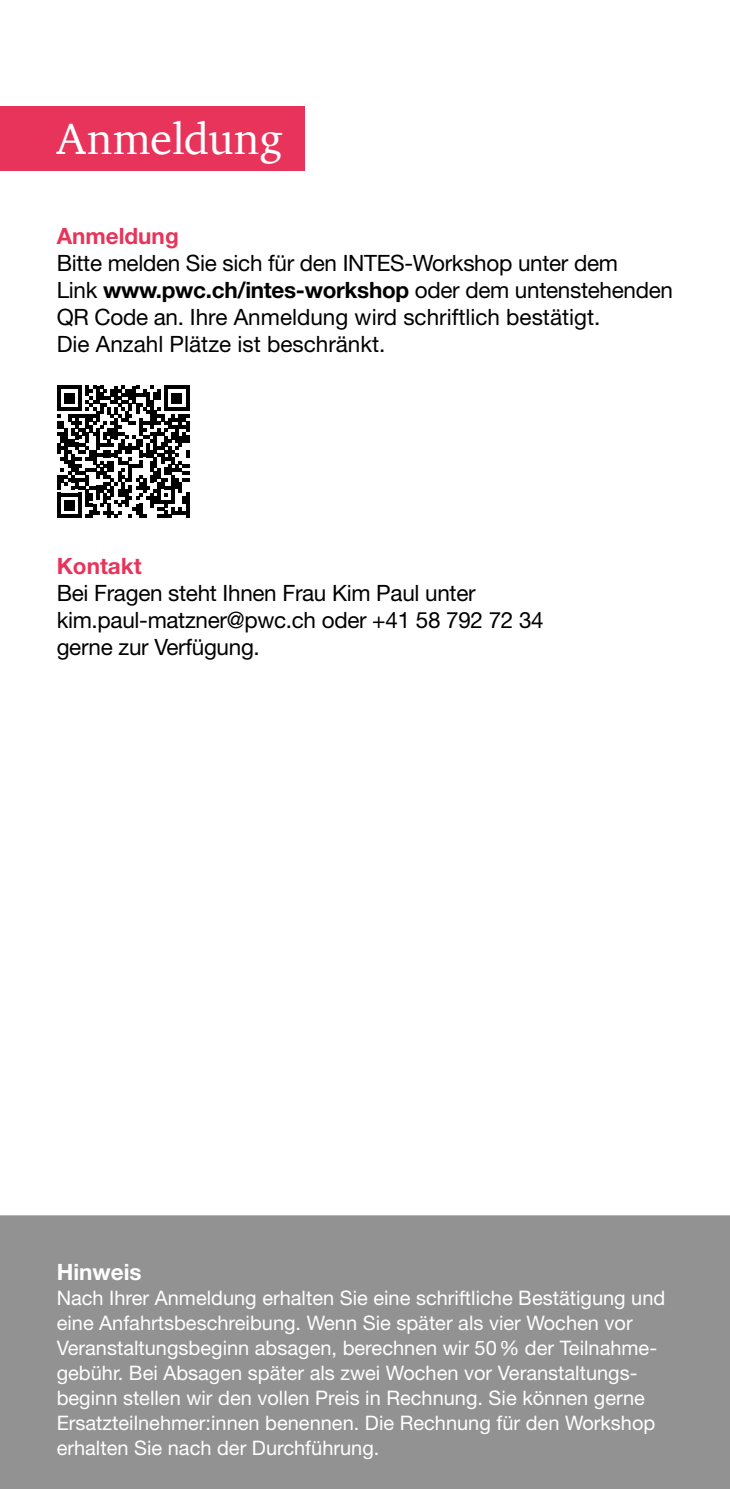
<style>
.page{position:relative;width:730px;height:1489px;background:#fff}
.page>*{position:absolute;margin:0;border:0;box-sizing:border-box;transform-origin:0 0}
.t1{font:45px "ITC Charter Com";letter-spacing:-.005em;color:#fff}
.t2{font:22.5px/27px "Helvetica Neue LT Std";letter-spacing:-.015em;color:#000}
.t3{font:700 22.5px "Helvetica Neue LT Std";color:#e8345a}
.t4{font:700 22.5px "Helvetica Neue LT Std";color:#fff}
.t5{font:20px/25px "Helvetica Neue LT Std";color:#fff}
.s1{font-weight:700}
</style>
<div class="page">
<div style="left:0;top:1205px;width:730px;height:283px;background:#929292"></div>
<hr style="left:729px;top:0;width:1px;height:211px;background:#e8345a">
<div style="left:0;top:1195px;width:730px;height:20px;background:#fff"></div>
<div style="left:0;top:106px;width:305px;height:65px;background:#e8345a"></div>
<svg style="left:57px;top:385px;width:132px;height:133px"></svg>
<hr style="left:186px;top:493px;width:3px;height:25px;background:#000">
<div style="left:705px;top:201px;width:25px;height:20px;background:#fff"></div>
<h1 class="t1" style="left:57px;top:111px;width:227px">Anmeldung</h1>
<p class="t3" style="left:57px;top:222px;width:124px">Anmeldung</p>
<p class="t2" style="left:57px;top:249px;width:618px">Bitte melden Sie sich für den INTES-Workshop unter dem<br>Link <span class="s1">www.pwc.ch/intes-workshop</span> oder dem untenstehenden QR Code an. Ihre Anmeldung wird schriftlich bestätigt.<br>Die Anzahl Plätze ist beschränkt.</p>
<p class="t3" style="left:57px;top:552px;width:87px">Kontakt</p>
<p class="t2" style="left:57px;top:579px;width:488px">Bei Fragen steht Ihnen Frau Kim Paul unter kim.paul-matzner@pwc.ch oder +41 58 792 72 34 gerne zur Verfügung.</p>
<p class="t4" style="left:57px;top:1257px;width:86px">Hinweis</p>
<p class="t5" style="left:57px;top:1284px;width:610px">Nach Ihrer Anmeldung erhalten Sie eine schriftliche Bestätigung und eine Anfahrtsbeschreibung. Wenn Sie später als vier Wochen vor Veranstaltungsbeginn absagen, berechnen wir 50% der Teilnahme&shy;gebühr. Bei Absagen später als zwei Wochen vor Veranstaltungs&shy;beginn stellen wir den vollen Preis in Rechnung. Sie können gerne Ersatzteilnehmer:innen benennen. Die Rechnung für den Workshop erhalten Sie nach der Durchführung.</p>
</div>
